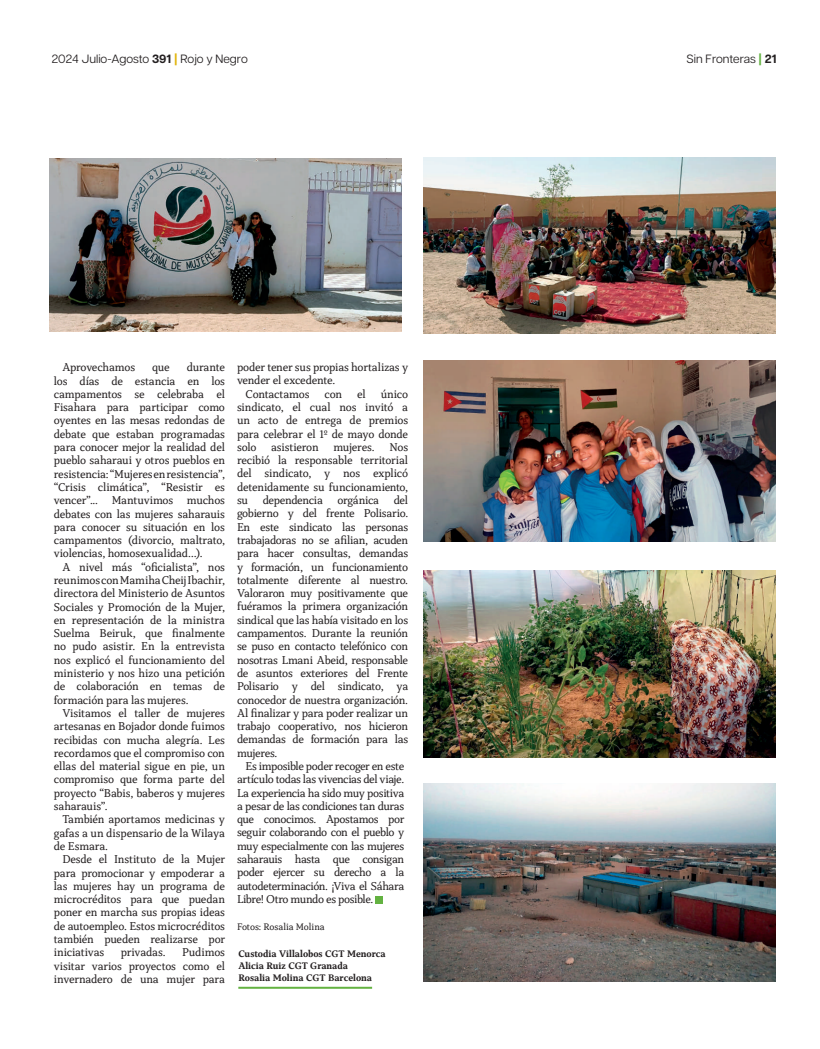
<style>
.page{position:relative;width:820px;height:1049px;background:#fff}
.page>*{position:absolute;margin:0;border:0;box-sizing:border-box;transform-origin:0 0}
.t1{font:12px/13.3px "Capitolina W03";letter-spacing:-.02em;color:#231f20;text-align:justify}
.t2{font:12px "Articulat CF";color:#231f20}
.t3{font:700 10px/12px "Capitolina W03";color:#231f20}
.t4{font:10px "Capitolina W03";letter-spacing:-.005em;color:#231f20}
.s1{font-weight:700}
.s2{font-weight:800;color:#e1b309}
.s3{font-weight:800;color:#63b241}
</style>
<div class="page">
<div style="left:375px;top:896px;width:7px;height:7px;background:#63b241"></div>
<img style="left:423px;top:158px;width:352px;height:175px">
<img style="left:49px;top:159px;width:352px;height:173px">
<img style="left:423px;top:360px;width:352px;height:182px">
<img style="left:423px;top:570px;width:352px;height:188px">
<img style="left:423px;top:783px;width:352px;height:198px">
<hr style="left:238px;top:987px;width:134px;height:2px;background:#63b241">
<p class="t2" style="left:52px;top:52px;width:197px">2024 Julio-Agosto <span class="s1">391</span> <span class="s2">|</span> Rojo y Negro</p>
<p class="t2" style="left:686px;top:52px;width:91px">Sin Fronteras <span class="s3">|</span> <span class="s1">21</span></p>
<p class="t1" style="left:54px;top:361px;width:173px;text-indent:133px">durante los días de estancia en los campamentos se celebraba el Fisahara para participar como oyentes en las mesas redondas de debate que estaban programadas para conocer mejor la realidad del pueblo saharaui y otros pueblos en resistencia: “Mujeres en resistencia”, “Crisis climática”, “Resistir es vencer”... Mantuvimos muchos debates con las mujeres saharauis para conocer su situación en los campamentos (divorcio, maltrato, violencias, homosexualidad…).</p>
<p class="t1" style="left:54px;top:560px;width:173px;text-indent:9px">A nivel más “oficialista”, nos reunimos con Mamiha Cheij Ibachir, directora del Ministerio de Asuntos Sociales y Promoción de la Mujer, en representación de la ministra Suelma Beiruk, que finalmente no pudo asistir. En la entrevista nos explicó el funcionamiento del ministerio y nos hizo una petición de colaboración en temas de formación para las mujeres.</p>
<p class="t1" style="left:54px;top:706px;width:173px;text-indent:9px">Visitamos el taller de mujeres artesanas en Bojador donde fuimos recibidas con mucha alegría. Les recordamos que el compromiso con ellas del material sigue en pie, un compromiso que forma parte del proyecto “Babis, baberos y mujeres saharauis”.</p>
<p class="t1" style="left:54px;top:813px;width:173px;text-indent:9px">También aportamos medicinas y gafas a un dispensario de la Wilaya de Esmara.</p>
<p class="t1" style="left:54px;top:853px;width:173px;text-indent:9px">Desde el Instituto de la Mujer para promocionar y empoderar a las mujeres hay un programa de microcréditos para que puedan poner en marcha sus propias ideas de autoempleo. Estos microcréditos también pueden realizarse por iniciativas</p>
<p class="t1" style="left:62px;top:361px;width:74px">Aprovechamos</p>
<p class="t1" style="left:152px;top:361px;width:19px">que</p>
<p class="t1" style="left:54px;top:946px;width:173px;text-indent:128px">Pudimos visitar varios proyectos como el invernadero de una mujer para</p>
<p class="t1" style="left:121px;top:946px;width:46px">privadas.</p>
<p class="t1" style="left:237px;top:361px;width:172px">poder tener sus propias hortalizas y vender el excedente.</p>
<p class="t1" style="left:237px;top:387px;width:173px;text-indent:9px">Contactamos con el único sindicato, el cual nos invitó a un acto de entrega de premios para celebrar el 1º de mayo donde solo asistieron mujeres. Nos recibió la responsable territorial del sindicato, y nos explicó detenidamente su funcionamiento, su dependencia orgánica del gobierno y del frente Polisario.<br>En este sindicato las personas trabajadoras no se afilian, acuden para hacer consultas, demandas y formación, un funcionamiento totalmente diferente al nuestro.<br>Valoraron muy positivamente que fuéramos la primera organización sindical que las había visitado en los campamentos. Durante la reunión se puso en contacto telefónico con nosotras Lmani Abeid, responsable de asuntos exteriores del Frente Polisario y del sindicato, ya conocedor de nuestra organización.<br>Al finalizar y para poder realizar un trabajo cooperativo, nos hicieron demandas de formación para las mujeres.</p>
<p class="t1" style="left:237px;top:759px;width:169px;text-indent:9px">Es imposible poder recoger en este artículo todas las vivencias del viaje.<br>La experiencia ha sido muy positiva a pesar de las condiciones tan duras que conocimos. Apostamos por seguir colaborando con el pueblo y muy especialmente con las mujeres saharauis hasta que consigan poder ejercer su derecho a la autodeterminación. ¡Viva el Sáhara Libre! Otro mundo es posible.</p>
<p class="t4" style="left:237px;top:921px;width:89px">Fotos: Rosalia Molina</p>
<p class="t3" style="left:238px;top:948px;width:149px">Custodia Villalobos CGT Menorca<br>Alicia Ruiz CGT Granada<br>Rosalia Molina CGT Barcelona</p>
</div>
